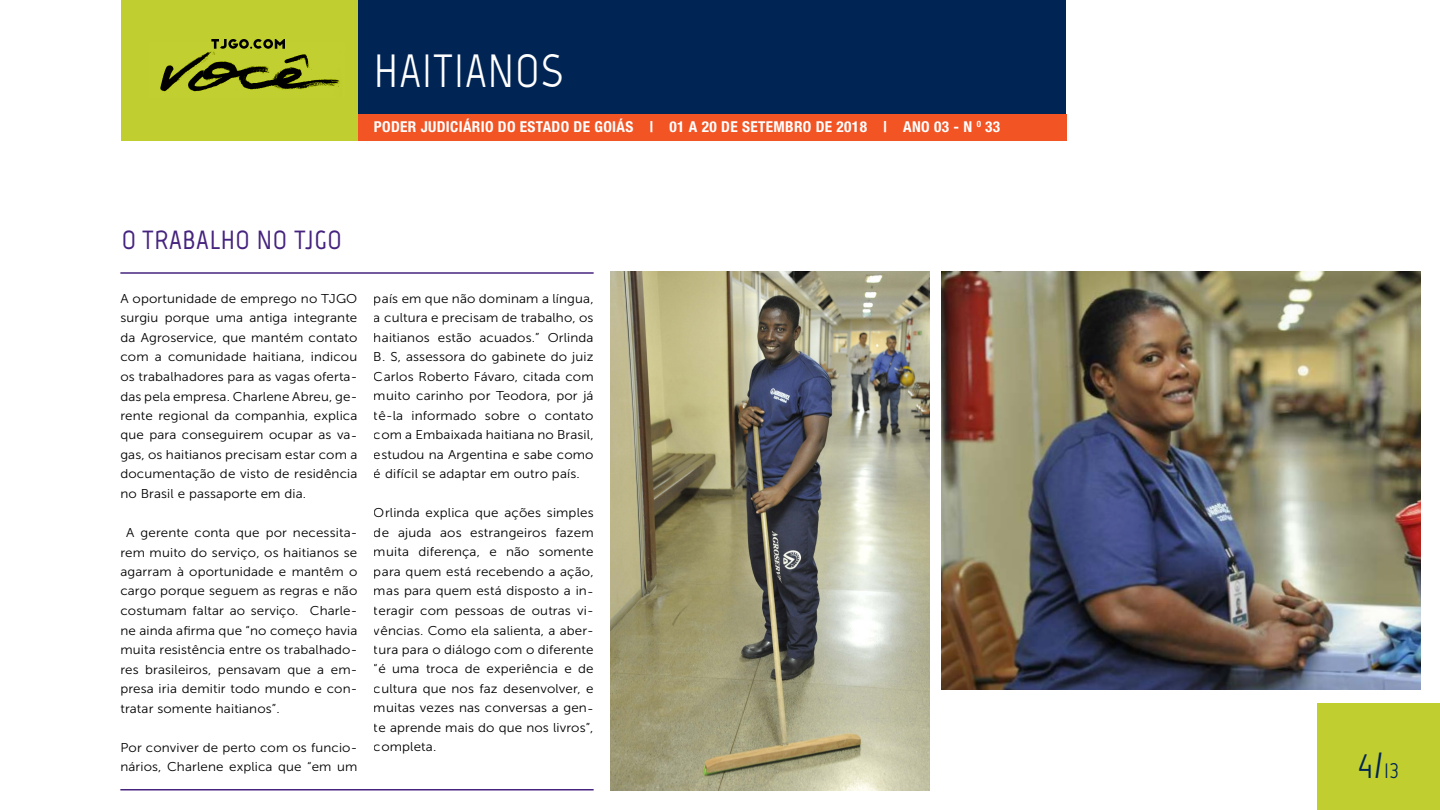
<style>
.page{position:relative;width:1440px;height:810px;background:#fff}
.page>*{position:absolute;margin:0;border:0;box-sizing:border-box;transform-origin:0 0}
.t1{font:46.5px "Marvel";letter-spacing:.02em;color:#fff}
.t2{font:36.45px "Marvel";color:#002454}
.t3{font:700 26.25px "Marvel";letter-spacing:.02em;color:#46237e;scale:1.05 1}
.t4{font:700 condensed 15px "Helvetica Neue LT Std";letter-spacing:.02em;color:#fff}
.t5{font:12.75px/19.5px "Museo Sans 300";letter-spacing:.01em;color:#000;text-align:justify;scale:1.05 1}
.s1{font-size:22.88px}
</style>
<div class="page">
<div style="left:1317px;top:703px;width:123px;height:107px;background:#c1ce30"></div>
<div style="left:357px;top:0;width:709px;height:117px;background:#002454"></div>
<div style="left:357px;top:114px;width:709px;height:26px;background:#f25424"></div>
<div style="left:121px;top:0;width:236px;height:140px;background:#c1ce30"></div>
<img style="left:160px;top:51px;width:180px;height:41px">
<svg style="left:211px;top:39px;width:74px;height:10px"></svg>
<hr style="left:120px;top:272px;width:474px;height:2px;background:#46237e">
<hr style="left:120px;top:789px;width:474px;height:1px;background:#46237e">
<img style="left:610px;top:272px;width:319px;height:518px">
<img style="left:941px;top:272px;width:479px;height:418px">
<h1 class="t1" style="left:374px;top:43px;width:191px">HAITIANOS</h1>
<p class="t4" style="left:374px;top:118px;width:628px">PODER JUDICIÁRIO DO ESTADO DE GOIÁS | 01 A 20 DE SETEMBRO DE 2018 | ANO 03 - N <sup>0</sup> 33</p>
<h3 class="t3" style="left:121px;top:224px;width:212px">O TRABALHO NO TJGO</h3>
<p class="t5" style="left:120px;top:289px;width:227px">A oportunidade de emprego no TJGO surgiu porque uma antiga integrante da Agroservice, que mantém contato com a comunidade haitiana, indicou os trabalhadores para as vagas oferta&shy;das pela empresa. Charlene Abreu, ge&shy;rente regional da companhia, explica que para conseguirem ocupar as va&shy;gas, os haitianos precisam estar com a documentação de visto de residência no Brasil e passaporte em dia.</p>
<p class="t5" style="left:120px;top:523px;width:227px;text-indent:6px">A gerente conta que por necessita&shy;rem muito do serviço, os haitianos se agarram à oportunidade e mantêm o cargo porque seguem as regras e não costumam faltar ao serviço. Charle&shy;ne ainda afirma que “no começo havia muita resistência entre os trabalhado&shy;res brasileiros, pensavam que a em&shy;presa iria demitir todo mundo e con&shy;tratar somente haitianos”.</p>
<p class="t5" style="left:120px;top:737px;width:227px">Por conviver de perto com os funcio&shy;nários, Charlene explica que “em um</p>
<p class="t5" style="left:374px;top:289px;width:211px">país em que não dominam a língua, a cultura e precisam de trabalho, os haitianos estão acuados.” Orlinda B. S, assessora do gabinete do juiz Carlos Roberto Fávaro, citada com muito carinho por Teodora, por já tê-la informado sobre o contato com a Embaixada haitiana no Brasil, estudou na Argentina e sabe como é difícil se adaptar em outro país.</p>
<p class="t5" style="left:374px;top:503px;width:211px">Orlinda explica que ações simples de ajuda aos estrangeiros fazem muita diferença, e não somente para quem está recebendo a ação, mas para quem está disposto a in&shy;teragir com pessoas de outras vi&shy;vências. Como ela salienta, a aber&shy;tura para o diálogo com o diferente “é uma troca de experiência e de cultura que nos faz desenvolver, e muitas vezes nas conversas a gen&shy;te aprende mais do que nos livros”, completa.</p>
<h2 class="t2" style="left:1358px;top:743px;width:42px">4/<span class="s1">13</span></h2>
</div>
